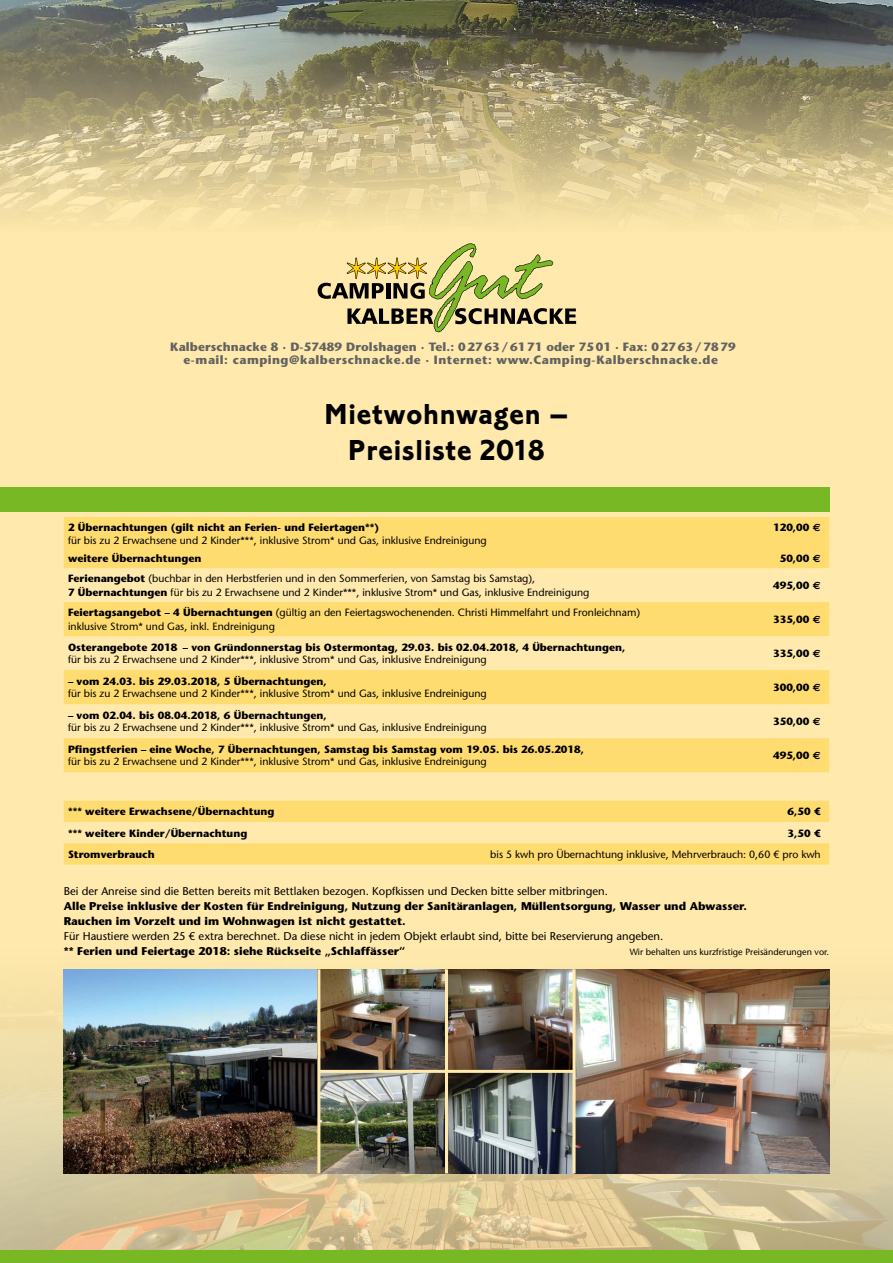
<style>
.page{position:relative;width:893px;height:1263px;background:#ffe9ac}
.page>*{position:absolute;margin:0;border:0;box-sizing:border-box;transform-origin:0 0}
.t1{font:30px/36px "Corinthian Bold Plain";letter-spacing:.03em;color:#000;text-align:center}
.t2{font:700 12px/13.5px "Stone Sans Std";letter-spacing:.04em;color:#626261;text-align:center}
.t3{font:700 11.25px/15px "Stone Sans Std";color:#000}
.t4{font:500 11.25px "Stone Sans Std";color:#000}
.t5{font:500 10.5px/13.5px "Stone Sans Std";color:#000}
.t6{font:700 10.5px "Stone Sans Std";color:#000}
.t7{font:500 9px "Stone Sans Std";color:#000}
.s1{font-family:"Euro Sans"}
.s2{font-weight:700}
</style>
<div class="page">
<img style="left:0;top:969px;width:893px;height:281px">
<div style="left:0;top:1250px;width:893px;height:13px;background:#79b825"></div>
<img style="left:0;top:0;width:893px;height:220px">
<div style="left:0;top:487px;width:829px;height:25px;background:#79b825"></div>
<svg style="left:64px;top:517px;width:765px;height:255px;fill:#ffdc6f"></svg>
<svg style="left:318px;top:243px;width:258px;height:89px"></svg>
<svg style="left:64px;top:801px;width:765px;height:63px;fill:#ffdc6f"></svg>
<img style="left:64px;top:969px;width:253px;height:204px">
<img style="left:448px;top:969px;width:381px;height:204px">
<img style="left:320px;top:1073px;width:125px;height:100px">
<img style="left:320px;top:969px;width:125px;height:101px">
<hr style="left:317px;top:969px;width:3px;height:204px;background:#ffe9ac">
<hr style="left:445px;top:969px;width:3px;height:204px;background:#ffe9ac">
<hr style="left:319px;top:1070px;width:255px;height:3px;background:#ffe9ac">
<hr style="left:573px;top:969px;width:3px;height:204px;background:#ffe9ac">
<p class="t2" style="left:170px;top:340px;width:567px">Kalberschnacke 8 · D-57489 Drolshagen · Tel.: 02763/6171 oder 7501 · Fax: 02763/7879 e-mail: camping@kalberschnacke.de · Internet: www.Camping-Kalberschnacke.de</p>
<h1 class="t1" style="left:325px;top:396px;width:245px">Mietwohnwagen –<br>Preisliste 2018</h1>
<p class="t6" style="left:68px;top:521px;width:313px">2 Übernachtungen (gilt nicht an Ferien- und Feiertagen**)</p>
<p class="t5" style="left:68px;top:534px;width:420px">für bis zu 2 Erwachsene und 2 Kinder***, inklusive Strom* und Gas, inklusive Endreinigung</p>
<p class="t6" style="left:68px;top:552px;width:135px">weitere Übernachtungen</p>
<p class="t6" style="left:773px;top:521px;width:49px">120,00 <span class="s1">€</span></p>
<p class="t6" style="left:780px;top:552px;width:42px">50,00 <span class="s1">€</span></p>
<p class="t5" style="left:68px;top:572px;width:523px"><span class="s2">Ferienangebot</span> (buchbar in den Herbstferien und in den Sommerferien, von Samstag bis Samstag),<br><span class="s2">7 Übernachtungen</span> für bis zu 2 Erwachsene und 2 Kinder***, inklusive Strom* und Gas, inklusive Endreinigung</p>
<p class="t6" style="left:773px;top:579px;width:49px">495,00 <span class="s1">€</span></p>
<p class="t5" style="left:68px;top:606px;width:574px"><span class="s2">Feiertagsangebot – 4 Übernachtungen</span> (gültig an den Feiertagswochenenden. Christi Himmelfahrt und Fronleichnam) inklusive Strom* und Gas, inkl. Endreinigung</p>
<p class="t6" style="left:773px;top:613px;width:49px">335,00 <span class="s1">€</span></p>
<p class="t6" style="left:68px;top:641px;width:559px">Osterangebote 2018 – von Gründonnerstag bis Ostermontag, 29.03. bis 02.04.2018, 4 Übernachtungen,</p>
<p class="t5" style="left:68px;top:653px;width:420px">für bis zu 2 Erwachsene und 2 Kinder***, inklusive Strom* und Gas, inklusive Endreinigung</p>
<p class="t6" style="left:773px;top:647px;width:49px">335,00 <span class="s1">€</span></p>
<p class="t6" style="left:68px;top:675px;width:260px">– vom 24.03. bis 29.03.2018, 5 Übernachtungen,</p>
<p class="t5" style="left:68px;top:687px;width:420px">für bis zu 2 Erwachsene und 2 Kinder***, inklusive Strom* und Gas, inklusive Endreinigung</p>
<p class="t6" style="left:68px;top:709px;width:260px">– vom 02.04. bis 08.04.2018, 6 Übernachtungen,</p>
<p class="t5" style="left:68px;top:721px;width:420px">für bis zu 2 Erwachsene und 2 Kinder***, inklusive Strom* und Gas, inklusive Endreinigung</p>
<p class="t6" style="left:68px;top:743px;width:518px">Pfingstferien – eine Woche, 7 Übernachtungen, Samstag bis Samstag vom 19.05. bis 26.05.2018,</p>
<p class="t5" style="left:68px;top:755px;width:420px">für bis zu 2 Erwachsene und 2 Kinder***, inklusive Strom* und Gas, inklusive Endreinigung</p>
<p class="t6" style="left:773px;top:681px;width:49px">300,00 <span class="s1">€</span></p>
<p class="t6" style="left:773px;top:715px;width:49px">350,00 <span class="s1">€</span></p>
<p class="t6" style="left:773px;top:749px;width:49px">495,00 <span class="s1">€</span></p>
<p class="t6" style="left:68px;top:805px;width:208px">*** weitere Erwachsene/Übernachtung</p>
<p class="t6" style="left:788px;top:805px;width:35px">6,50 €</p>
<p class="t6" style="left:68px;top:826px;width:181px">*** weitere Kinder/Übernachtung</p>
<p class="t6" style="left:788px;top:826px;width:35px">3,50 €</p>
<p class="t6" style="left:68px;top:848px;width:88px">Stromverbrauch</p>
<p class="t5" style="left:490px;top:847px;width:332px">bis 5 kwh pro Übernachtung inklusive, Mehrverbrauch: 0,60 € pro kwh</p>
<p class="t4" style="left:64px;top:884px;width:546px">Bei der Anreise sind die Betten bereits mit Bettlaken bezogen. Kopfkissen und Decken bitte selber mitbringen.</p>
<p class="t3" style="left:64px;top:898px;width:685px">Alle Preise inklusive der Kosten für Endreinigung, Nutzung der Sanitäranlagen, Müllentsorgung, Wasser und Abwasser.<br>Rauchen im Vorzelt und im Wohnwagen ist nicht gestattet.</p>
<p class="t4" style="left:64px;top:929px;width:601px">Für Haustiere werden 25 € extra berechnet. Da diese nicht in jedem Objekt erlaubt sind, bitte bei Reservierung angeben.</p>
<p class="t3" style="left:64px;top:943px;width:343px">** Ferien und Feiertage 2018: siehe Rückseite „Schlaffässer“</p>
<p class="t7" style="left:630px;top:946px;width:201px">Wir behalten uns kurzfristige Preisänderungen vor.</p>
</div>
